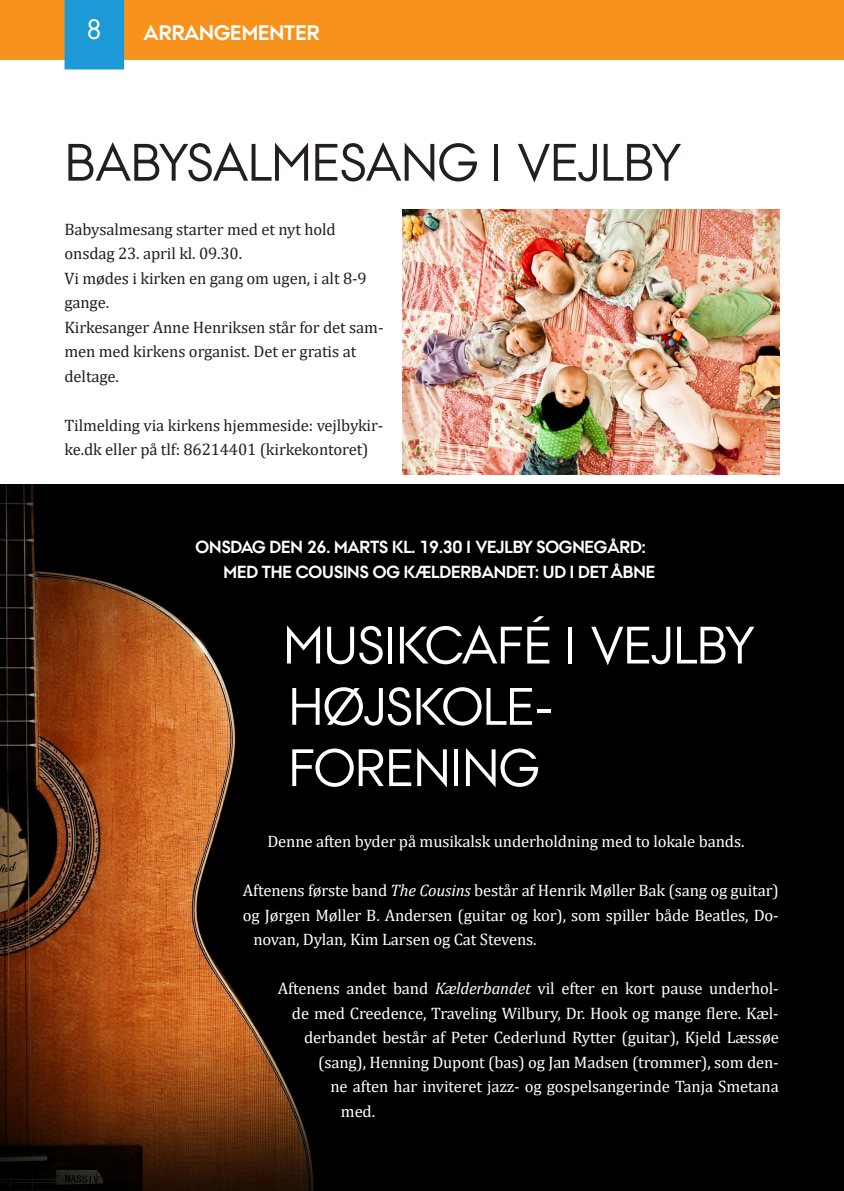
<style>
.page{position:relative;width:844px;height:1191px;background:#fff}
.page>*{position:absolute;margin:0;border:0;box-sizing:border-box;transform-origin:0 0}
.t1{font:52.5px/61.2px "AU Passata";letter-spacing:-.01em;color:#fff}
.t2{font:52.5px "AU Passata";letter-spacing:-.01em;color:#231f20}
.t3{font:28px "AU Passata";color:#fff}
.t4{font:700 21px "AU Passata";color:#fff}
.t5{font:700 17.5px/24.5px "AU Passata";letter-spacing:-.01em;color:#fff}
.t6{font:16.62px "Cambria";letter-spacing:-.01em;color:#fff}
.t7{font:16.62px/24.5px "Cambria";letter-spacing:-.01em;color:#231f20}
.s1{font-style:italic}
</style>
<div class="page">
<div style="left:0;top:0;width:843px;height:60px;background:#f7931d"></div>
<div style="left:64px;top:0;width:60px;height:69px;background:#1d99d6"></div>
<img style="left:0;top:484px;width:843px;height:707px">
<img style="left:402px;top:210px;width:377px;height:264px">
<h2 class="t3" style="left:86px;top:13px;width:17px">8</h2>
<p class="t4" style="left:144px;top:20px;width:177px">ARRANGEMENTER</p>
<h1 class="t2" style="left:64px;top:132px;width:618px">BABYSALMESANG I VEJLBY</h1>
<p class="t7" style="left:64px;top:217px;width:320px">Babysalmesang starter med et nyt hold onsdag 23. april kl. 09.30.<br>Vi mødes i kirken en gang om ugen, i alt 8-9 gange.<br>Kirkesanger Anne Henriksen står for det sam&shy;men med kirkens organist. Det er gratis at deltage.</p>
<p class="t7" style="left:64px;top:413px;width:320px">Tilmelding via kirkens hjemmeside: vejlbykir&shy;ke.dk eller på tlf: 86214401 (kirkekontoret)</p>
<p class="t5" style="left:223px;top:535px;width:433px;text-indent:-28px">ONSDAG DEN 26. MARTS KL. 19.30 I VEJLBY SOGNEGÅRD:<br>MED THE COUSINS OG KÆLDERBANDET: UD I DET ÅBNE</p>
<h1 class="t1" style="left:283px;top:614px;width:473px">MUSIKCAFÉ I VEJLBY<br>HØJSKOLE-<br>FORENING</h1>
<p class="t6" style="left:267px;top:832px;width:478px">Denne aften byder på musikalsk underholdning med to lokale bands.</p>
<p class="t6" style="left:243px;top:881px;width:537px">Aftenens første band <span class="s1">The Cousins</span> består af Henrik Møller Bak (sang og guitar)</p>
<p class="t6" style="left:243px;top:905px;width:537px">og Jørgen Møller B. Andersen (guitar og kor), som spiller både Beatles, Do-</p>
<p class="t6" style="left:253px;top:930px;width:285px">novan, Dylan, Kim Larsen og Cat Stevens.</p>
<p class="t6" style="left:278px;top:979px;width:502px">Aftenens andet band <span class="s1">Kælderbandet</span> vil efter en kort pause underhol-</p>
<p class="t6" style="left:292px;top:1003px;width:488px">de med Creedence, Traveling Wilbury, Dr. Hook og mange flere. Kæl-</p>
<p class="t6" style="left:304px;top:1028px;width:476px">derbandet består af Peter Cederlund Rytter (guitar), Kjeld Læssøe</p>
<p class="t6" style="left:318px;top:1052px;width:462px">(sang), Henning Dupont (bas) og Jan Madsen (trommer), som den-</p>
<p class="t6" style="left:330px;top:1077px;width:450px">ne aften har inviteret jazz- og gospelsangerinde Tanja Smetana</p>
<p class="t6" style="left:341px;top:1101px;width:36px">med.</p>
</div>
